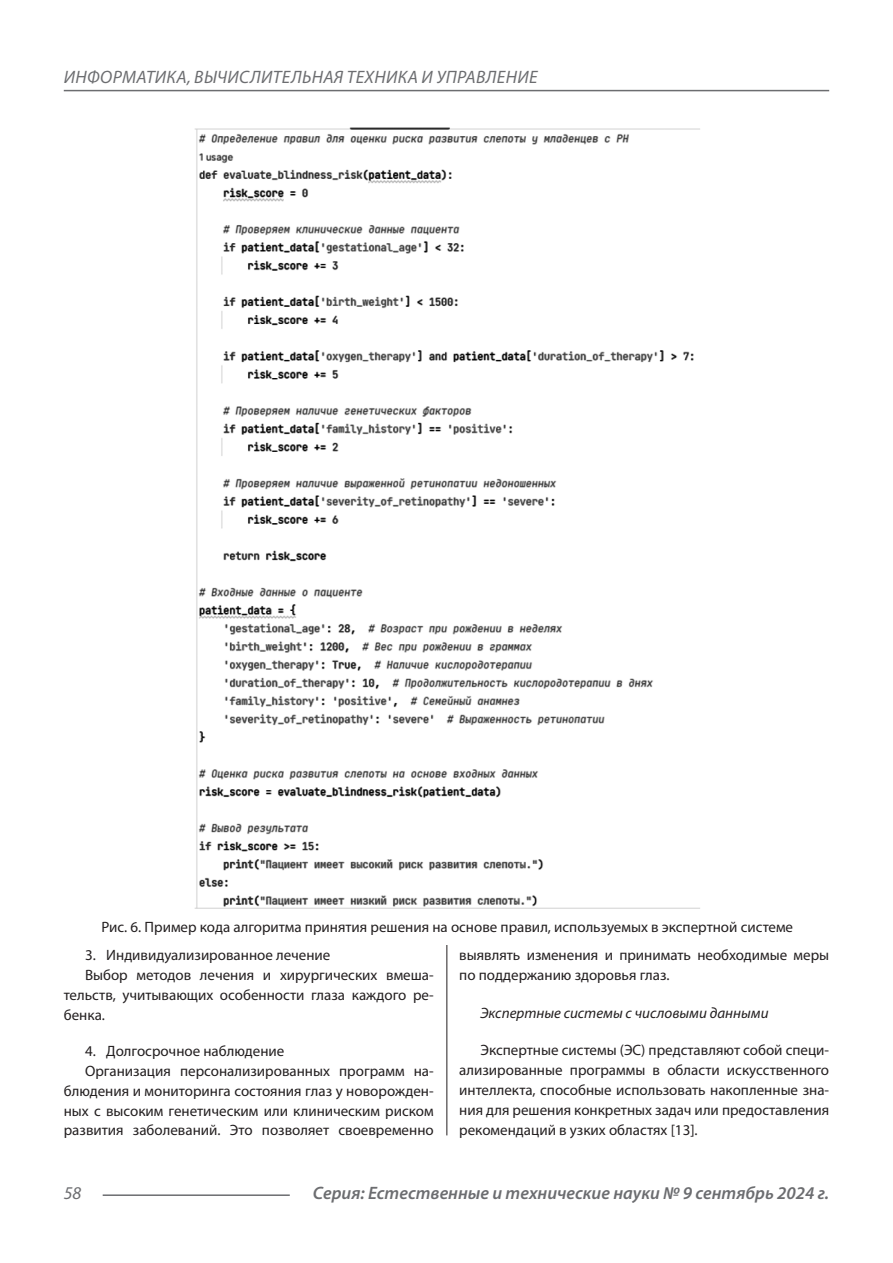
<style>
.page{position:relative;width:893px;height:1263px;background:#fff}
.page>*{position:absolute;margin:0;border:0;box-sizing:border-box;transform-origin:0 0}
.t1{font:italic 600 18px "Myriad Pro";color:#6c6d70}
.t2{font:italic 18px "Myriad Pro";letter-spacing:.02em;color:#6c6d70}
.Статья_текст{font:15px/19.8px "Myriad Pro";color:#231f20;text-align:justify}
.Статья_текст-2{font:italic 15px "Myriad Pro";color:#231f20}
</style>
<div class="page">
<hr style="left:446px;top:128px;width:1px;height:1007px;background:#231f20">
<hr style="left:103px;top:1194px;width:187px;height:2px;background:#6c6d70">
<hr style="left:64px;top:90px;width:765px;height:1px;background:#6c6d70">
<img style="left:194px;top:128px;width:506px;height:786px">
<div style="left:440px;top:932px;width:15px;height:13px;background:#fff"></div>
<p class="t2" style="left:64px;top:66px;width:475px">ИНФОРМАТИКА, ВЫЧИСЛИТЕЛЬНАЯ ТЕХНИКА И УПРАВЛЕНИЕ</p>
<p class="Статья_текст" style="left:102px;top:917px;width:693px">Рис. 6. Пример кода алгоритма принятия решения на основе правил, используемых в экспертной системе</p>
<p class="Статья_текст" style="left:85px;top:945px;width:247px">3. Индивидуализированное лечение</p>
<p class="Статья_текст" style="left:64px;top:965px;width:371px;text-indent:21px">Выбор методов лечения и хирургических вмеша&shy;тельств, учитывающих особенности глаза каждого ре&shy;бенка.</p>
<p class="Статья_текст" style="left:85px;top:1041px;width:201px">4. Долгосрочное наблюдение</p>
<p class="Статья_текст" style="left:64px;top:1061px;width:371px;text-indent:21px">Организация персонализированных программ на&shy;блюдения и мониторинга состояния глаз у новорожден&shy;ных с высоким генетическим или клиническим риском развития заболеваний. Это позволяет своевременно</p>
<p class="Статья_текст" style="left:459px;top:945px;width:371px">выявлять изменения и принимать необходимые меры по поддержанию здоровья глаз.</p>
<p class="Статья_текст-2" style="left:480px;top:1003px;width:290px">Экспертные системы с числовыми данными</p>
<p class="Статья_текст" style="left:459px;top:1039px;width:371px;text-indent:21px">Экспертные системы (ЭС) представляют собой специ&shy;ализированные программы в области искусственного интеллекта, способные использовать накопленные зна&shy;ния для решения конкретных задач или предоставления рекомендаций в узких областях [13].</p>
<p class="t2" style="left:64px;top:1182px;width:19px">58</p>
<p class="t1" style="left:313px;top:1182px;width:518px">Серия: Естественные и технические науки № 9 сентябрь 2024 г.</p>
</div>
